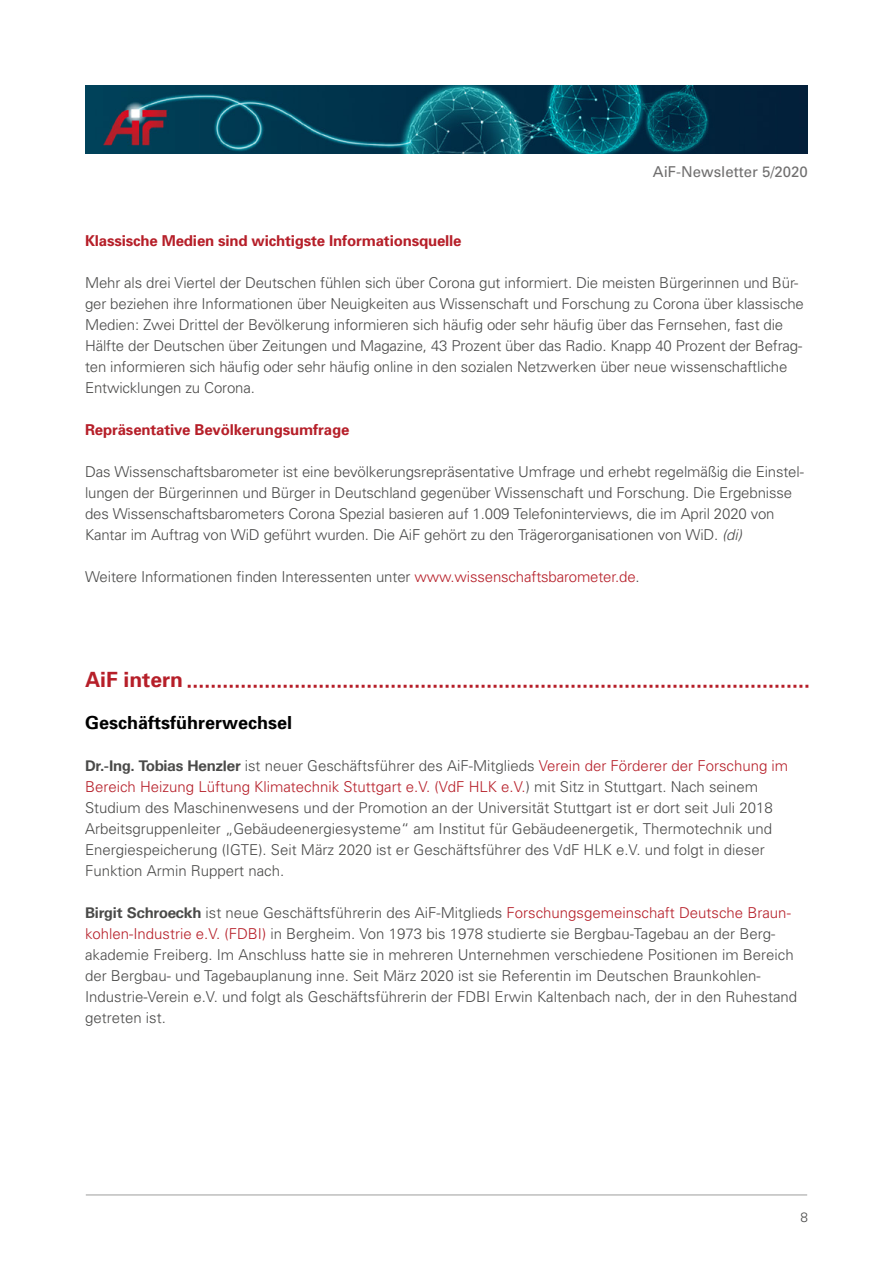
<style>
.page{position:relative;width:893px;height:1263px;background:#fff}
.page>*{position:absolute;margin:0;border:0;box-sizing:border-box;transform-origin:0 0}
.t1{font:700 21px "Univers";color:#b61f29}
.t2{font:700 18px "Univers";color:#000}
.t3{font:300 15px/21px "Univers";letter-spacing:-.01em;color:#4a4a49}
.t4{font:700 15px "Univers";letter-spacing:-.01em;color:#b61f29}
.t5{font:15px "Univers";color:#706f6f}
.t6{font:300 13.5px "Univers";color:#4a4a49}
.s1{font-style:italic}
.s2{color:#b61f29}
.s3{font-family:"UN11";font-weight:500}
</style>
<div class="page">
<img style="left:85px;top:85px;width:723px;height:68px">
<hr style="left:86px;top:1194px;width:721px;height:1px;background:#9d9d9c">
<svg style="left:188px;top:685px;width:620px;height:3px"></svg>
<p class="t5" style="left:653px;top:163px;width:157px">AiF-Newsletter 5/2020</p>
<p class="t4" style="left:85px;top:231px;width:378px">Klassische Medien sind wichtigste Informationsquelle</p>
<p class="t3" style="left:85px;top:272px;width:720px">Mehr als drei Viertel der Deutschen fühlen sich über Corona gut informiert. Die meisten Bürgerinnen und Bür&shy;ger beziehen ihre Informationen über Neuigkeiten aus Wissenschaft und Forschung zu Corona über klassische Medien: Zwei Drittel der Bevölkerung informieren sich häufig oder sehr häufig über das Fernsehen, fast die Hälfte der Deutschen über Zeitungen und Magazine, 43 Prozent über das Radio. Knapp 40 Prozent der Befrag&shy;ten informieren sich häufig oder sehr häufig online in den sozialen Netzwerken über neue wissenschaftliche Entwicklungen zu Corona.</p>
<p class="t4" style="left:85px;top:420px;width:266px">Repräsentative Bevölkerungsumfrage</p>
<p class="t3" style="left:85px;top:461px;width:720px">Das Wissenschaftsbarometer ist eine bevölkerungsrepräsentative Umfrage und erhebt regelmäßig die Einstel&shy;lungen der Bürgerinnen und Bürger in Deutschland gegenüber Wissenschaft und Forschung. Die Ergebnisse des Wissenschaftsbarometers Corona Spezial basieren auf 1.009 Telefoninterviews, die im April 2020 von Kantar im Auftrag von WiD geführt wurden. Die AiF gehört zu den Trägerorganisationen von WiD. <span class="s1">(di)</span></p>
<p class="t3" style="left:85px;top:566px;width:556px">Weitere Informationen finden Interessenten unter <span class="s2">www.wissenschaftsbarometer.de</span>.</p>
<p class="t1" style="left:85px;top:667px;width:100px">AiF intern</p>
<p class="t2" style="left:85px;top:712px;width:209px">Geschäftsführerwechsel</p>
<p class="t3" style="left:85px;top:755px;width:705px"><span class="s3">Dr.-Ing. Tobias Henzler</span> ist neuer Geschäftsführer des AiF-Mitglieds <span class="s2">Verein der Förderer der Forschung im Bereich Heizung Lüftung Klimatechnik Stuttgart e.V. (VdF HLK e.V.</span>) mit Sitz in Stuttgart. Nach seinem Studium des Maschinenwesens und der Promotion an der Universität Stuttgart ist er dort seit Juli 2018<br>Arbeitsgruppenleiter „Gebäudeenergiesysteme“ am Institut für Gebäudeenergetik, Thermotechnik und Energiespeicherung (IGTE). Seit März 2020 ist er Geschäftsführer des VdF HLK e.V. und folgt in dieser Funktion Armin Ruppert nach.</p>
<p class="t3" style="left:85px;top:902px;width:714px"><span class="s3">Birgit Schroeckh</span> ist neue Geschäftsführerin des AiF-Mitglieds <span class="s2">Forschungsgemeinschaft Deutsche Braun&shy;kohlen-Industrie e.V. (FDBI)</span> in Bergheim. Von 1973 bis 1978 studierte sie Bergbau-Tagebau an der Berg&shy;akademie Freiberg. Im Anschluss hatte sie in mehreren Unternehmen verschiedene Positionen im Bereich der Bergbau- und Tagebauplanung inne. Seit März 2020 ist sie Referentin im Deutschen Braunkohlen-Industrie-Verein e.V. und folgt als Geschäftsführerin der FDBI Erwin Kaltenbach nach, der in den Ruhestand getreten ist.</p>
<p class="t6" style="left:800px;top:1209px;width:9px">8</p>
</div>
